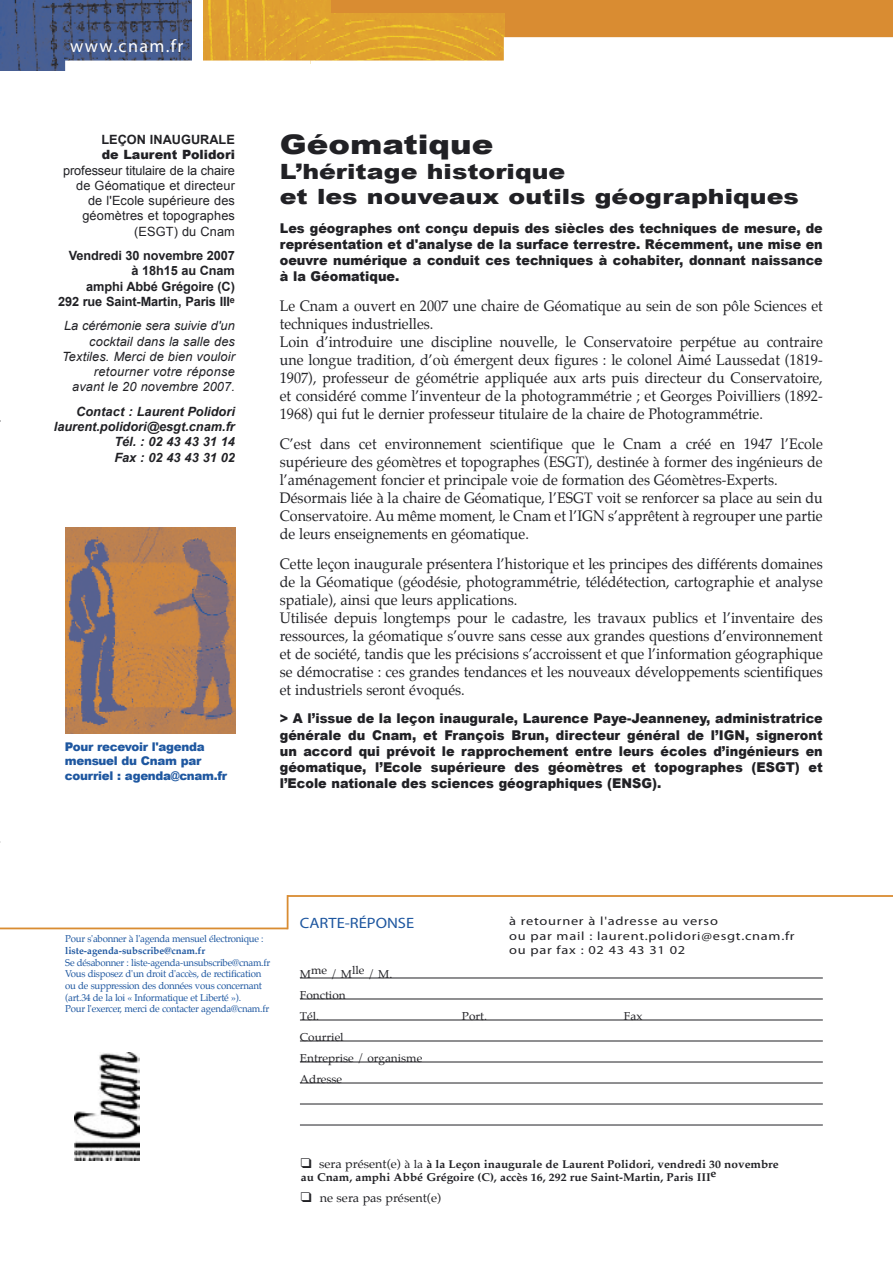
<style>
.page{position:relative;width:893px;height:1263px;background:#fff}
.page>*{position:absolute;margin:0;border:0;box-sizing:border-box;transform-origin:0 0}
.t1{font:900 27px "Arial";color:#212125;scale:1.2 1}
.t2{font:900 21px/25.2px "Arial";color:#212125;scale:1.2 1}
.t3{font:700 condensed 18px "Helvetica Neue";letter-spacing:.075em;color:#fff}
.t4{font:15px/18px "Palatino";color:#212125;scale:.95 1}
.t5{font:700 condensed 15px "Helvetica Neue";color:#1e57a0;scale:1.1 1}
.t6{font:900 13.5px/16.2px "Arial";color:#212125;text-align:justify;scale:.95 1}
.t7{font:italic 12.75px/15.3px "Arial";letter-spacing:.01em;color:#212125;text-align:right}
.t8{font:12.75px/15.3px "Arial";letter-spacing:.01em;color:#212125;text-align:right}
.t9{font:700 12.75px/15.3px "Arial";letter-spacing:-.01em;color:#212125;text-align:right}
.t10{font:italic 700 12.75px/15.3px "Arial";color:#212125;text-align:right}
.t11{font:900 12.75px "Arial";color:#212125}
.t12{font:800 condensed 12px/14.4px "Helvetica Neue";letter-spacing:.05em;color:#212125;scale:1.2 1}
.t13{font:900 12px/14.4px "Arial";letter-spacing:-.025em;color:#1e57a0}
.t14{font:12px "Palatino";color:#212125;scale:1.05 1}
.t15{font:700 11.25px/13.5px "Palatino";color:#212125;scale:1.05 1}
.t16{font:11.25px/21px "Palatino";color:#212125;scale:1.05 1}
.t17{font:9.75px/11.7px "Palatino";letter-spacing:-.025em;color:#1e57a0}
.t18{font:700 9.75px "Palatino";color:#1e57a0}
.s1{font-family:"Monotype Sorts";font-weight:400;font-size:13.5px}
.s2{font-weight:400;font-size:12px}
.s3{font-weight:400}
.s4{font-family:"Monotype Sorts";font-size:13.5px}
</style>
<div class="page">
<div style="left:487px;top:0;width:406px;height:64px;background:#d98c32"></div>
<img style="left:203px;top:0;width:302px;height:61px">
<div style="left:311px;top:61px;width:582px;height:9px;background:#fff"></div>
<div style="left:504px;top:37px;width:389px;height:24px;background:#fff"></div>
<img style="left:0;top:0;width:192px;height:70px">
<div style="left:65px;top:61px;width:246px;height:12px;background:#fff"></div>
<img style="left:65px;top:527px;width:170px;height:207px">
<hr style="left:0;top:927px;width:288px;height:2px;background:#d98c32">
<hr style="left:288px;top:895px;width:605px;height:2px;background:#d98c32">
<hr style="left:287px;top:895px;width:1px;height:34px;background:#d98c32">
<div style="left:332px;top:0;width:281px;height:13px;background:#d98c32"></div>
<hr style="left:300px;top:978px;width:523px;height:1px;background:#212125">
<hr style="left:300px;top:999px;width:523px;height:1px;background:#212125">
<hr style="left:300px;top:1020px;width:523px;height:1px;background:#212125">
<hr style="left:300px;top:1041px;width:523px;height:1px;background:#212125">
<hr style="left:300px;top:1062px;width:523px;height:1px;background:#212125">
<hr style="left:300px;top:1083px;width:523px;height:1px;background:#212125">
<hr style="left:300px;top:1104px;width:523px;height:1px;background:#212125">
<hr style="left:300px;top:1125px;width:523px;height:1px;background:#212125">
<img style="left:75px;top:1052px;width:64px;height:108px">
<p class="t3" style="left:70px;top:36px;width:115px">www.cnam.fr</p>
<p class="t9" style="left:101px;top:132px;width:135px">LEÇON INAUGURALE</p>
<p class="t11" style="left:102px;top:148px;width:135px">de Laurent Polidori</p>
<p class="t8" style="left:63px;top:162px;width:173px">professeur titulaire de la chaire de Géomatique et directeur de l'Ecole supérieure des géomètres et topographes (ESGT) du Cnam</p>
<p class="t9" style="left:58px;top:248px;width:178px">Vendredi 30 novembre 2007<br>à 18h15 au Cnam<br>amphi Abbé Grégoire (C)<br>292 rue Saint-Martin, Paris III<sup>e</sup></p>
<p class="t7" style="left:62px;top:318px;width:174px">La cérémonie sera suivie d'un cocktail dans la salle des<br>Textiles. Merci de bien vouloir retourner votre réponse avant le 20 novembre 2007.</p>
<p class="t10" style="left:54px;top:404px;width:183px">Contact : Laurent Polidori laurent.polidori@esgt.cnam.fr<br>Tél. : 02 43 43 31 14<br>Fax : 02 43 43 31 02</p>
<p class="t13" style="left:65px;top:739px;width:164px">Pour recevoir l'agenda mensuel du Cnam par courriel : agenda@cnam.fr</p>
<h1 class="t1" style="left:280px;top:129px;width:180px">Géomatique</h1>
<h2 class="t2" style="left:280px;top:159px;width:434px">L’héritage historique<br>et les nouveaux outils géographiques</h2>
<p class="t6" style="left:280px;top:220px;width:573px">Les géographes ont conçu depuis des siècles des techniques de mesure, de représentation et d'analyse de la surface terrestre. Récemment, une mise en oeuvre numérique a conduit ces techniques à cohabiter, donnant naissance à la Géomatique.</p>
<p class="t4" style="left:280px;top:298px;width:573px">Le Cnam a ouvert en 2007 une chaire de Géomatique au sein de son pôle Sciences et techniques industrielles.<br>Loin d’introduire une discipline nouvelle, le Conservatoire perpétue au contraire une longue tradition, d’où émergent deux figures : le colonel Aimé Laussedat (1819- 1907), professeur de géométrie appliquée aux arts puis directeur du Conservatoire, et considéré comme l’inventeur de la photogrammétrie ; et Georges Poivilliers (1892- 1968) qui fut le dernier professeur titulaire de la chaire de Photogrammétrie.</p>
<p class="t4" style="left:280px;top:436px;width:573px">C’est dans cet environnement scientifique que le Cnam a créé en 1947 l’Ecole supérieure des géomètres et topographes (ESGT), destinée à former des ingénieurs de l’aménagement foncier et principale voie de formation des Géomètres-Experts.<br>Désormais liée à la chaire de Géomatique, l’ESGT voit se renforcer sa place au sein du Conservatoire. Au même moment, le Cnam et l’IGN s’apprêtent à regrouper une partie de leurs enseignements en géomatique.</p>
<p class="t4" style="left:280px;top:556px;width:573px">Cette leçon inaugurale présentera l’historique et les principes des différents domaines de la Géomatique (géodésie, photogrammétrie, télédétection, cartographie et analyse spatiale), ainsi que leurs applications.<br>Utilisée depuis longtemps pour le cadastre, les travaux publics et l’inventaire des ressources, la géomatique s’ouvre sans cesse aux grandes questions d’environnement et de société, tandis que les précisions s’accroissent et que l’information géographique se démocratise : ces grandes tendances et les nouveaux développements scientifiques et industriels seront évoqués.</p>
<p class="t6" style="left:280px;top:711px;width:573px">&gt; A l’issue de la leçon inaugurale, Laurence Paye-Jeanneney, administratrice générale du Cnam, et François Brun, directeur général de l’IGN, signeront un accord qui prévoit le rapprochement entre leurs écoles d’ingénieurs en géomatique, l’Ecole supérieure des géomètres et topographes (ESGT) et l’Ecole nationale des sciences géographiques (ENSG).</p>
<p class="t17" style="left:65px;top:934px;width:200px">Pour s'abonner à l'agenda mensuel électronique :</p>
<p class="t18" style="left:65px;top:944px;width:141px">liste-agenda-subscribe@cnam.fr</p>
<p class="t17" style="left:65px;top:957px;width:207px">Se désabonner : liste-agenda-unsubscribe@cnam.fr Vous disposez d'un droit d'accès, de rectification ou de suppression des données vous concernant (art.34 de la loi « Informatique et Liberté »).<br>Pour l'exercer, merci de contacter agenda@cnam.fr</p>
<p class="t5" style="left:300px;top:914px;width:105px">CARTE-RÉPONSE</p>
<p class="t12" style="left:509px;top:914px;width:239px">à retourner à l'adresse au verso<br>ou par mail : laurent.polidori@esgt.cnam.fr ou par fax : 02 43 43 31 02</p>
<p class="t16" style="left:300px;top:964px;width:90px">Mme / Mlle / M.<br>Fonction<br>Tél.</p>
<p class="t16" style="left:462px;top:1006px;width:25px">Port.</p>
<p class="t16" style="left:624px;top:1006px;width:19px">Fax</p>
<p class="t16" style="left:300px;top:1027px;width:118px">Courriel<br>Entreprise / organisme<br>Adresse</p>
<p class="t15" style="left:301px;top:1158px;width:457px"><span class="s1">q</span> <span class="s2">sera présent(e)</span> <span class="s3">à la</span> à la Leçon inaugurale de Laurent Polidori, vendredi 30 novembre au Cnam, amphi Abbé Grégoire (C), accès 16, 292 rue Saint-Martin, Paris IIIe</p>
<p class="t14" style="left:301px;top:1190px;width:135px"><span class="s4">q</span> ne sera pas présent(e)</p>
</div>
